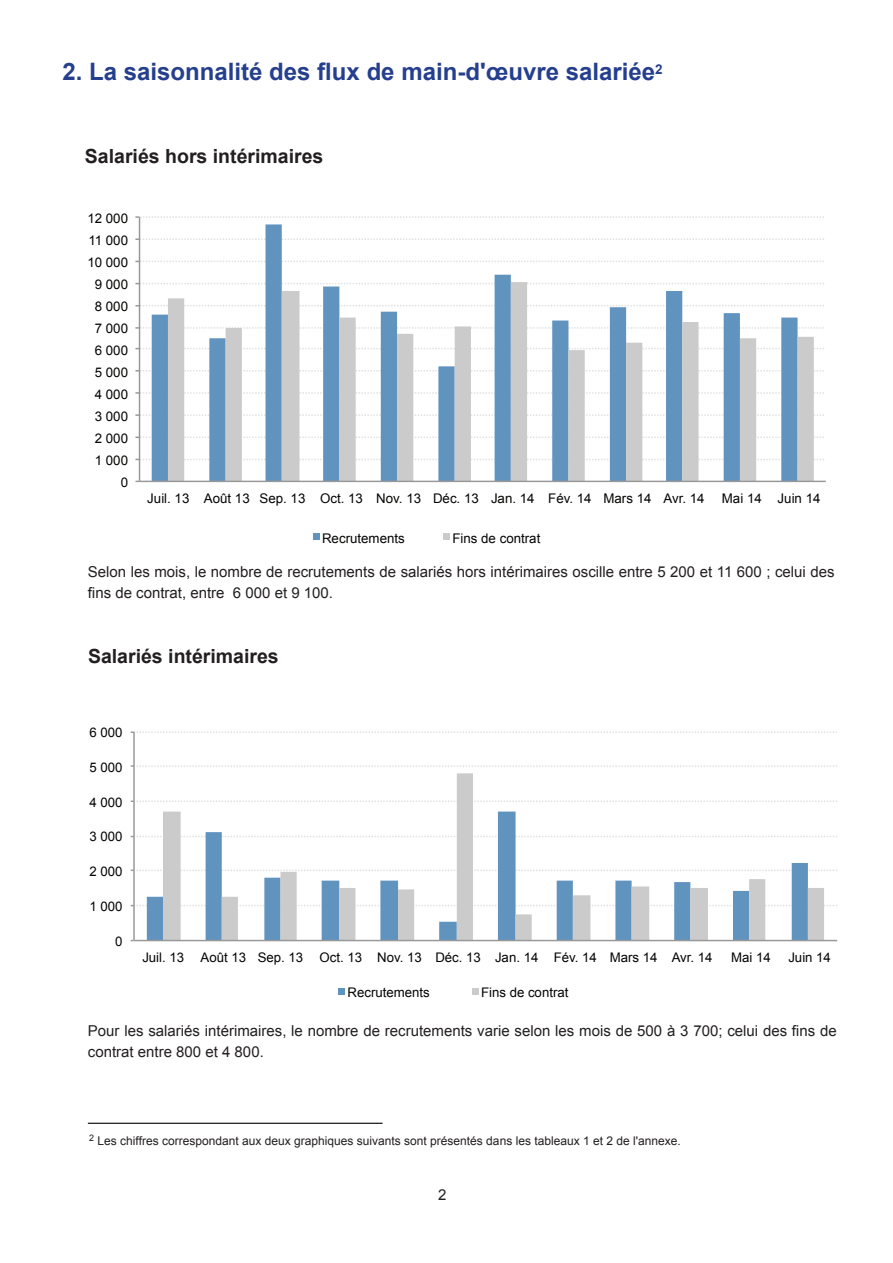
<style>
.page{position:relative;width:893px;height:1263px;background:#fff}
.page>*{position:absolute;margin:0;border:0;box-sizing:border-box;transform-origin:0 0}
.t1{font:700 24px "Arial";color:#253f8e}
.t2{font:700 19.5px "Arial";color:#231f20}
.t3{font:15px/21px "Arial";color:#231f20}
.t4{font:13.35px "Arial";color:#040503}
.t5{font:13.2px "Arial";color:#040503}
.t6{font:12px "Arial";color:#231f20}
</style>
<div class="page">
<svg style="left:152px;top:224px;width:359px;height:257px"></svg>
<svg style="left:168px;top:282px;width:646px;height:199px"></svg>
<hr style="left:139px;top:217px;width:1px;height:264px;background:#989898">
<svg style="left:135px;top:459px;width:689px;height:1px"></svg>
<svg style="left:135px;top:437px;width:689px;height:1px"></svg>
<svg style="left:135px;top:414px;width:689px;height:2px"></svg>
<svg style="left:135px;top:392px;width:689px;height:2px"></svg>
<svg style="left:135px;top:370px;width:689px;height:1px"></svg>
<svg style="left:135px;top:348px;width:689px;height:1px"></svg>
<svg style="left:135px;top:327px;width:689px;height:2px"></svg>
<svg style="left:135px;top:305px;width:689px;height:1px"></svg>
<svg style="left:135px;top:283px;width:689px;height:1px"></svg>
<svg style="left:135px;top:261px;width:689px;height:1px"></svg>
<svg style="left:135px;top:238px;width:689px;height:2px"></svg>
<svg style="left:135px;top:216px;width:689px;height:2px"></svg>
<hr style="left:140px;top:481px;width:686px;height:1px;background:#989898">
<svg style="left:313px;top:534px;width:6px;height:6px"></svg>
<div style="left:443px;top:534px;width:7px;height:6px;background:#cacbca"></div>
<svg style="left:147px;top:896px;width:16px;height:44px"></svg>
<svg style="left:163px;top:773px;width:661px;height:167px"></svg>
<hr style="left:133px;top:732px;width:2px;height:208px;background:#989898">
<svg style="left:131px;top:905px;width:706px;height:1px"></svg>
<svg style="left:131px;top:869px;width:706px;height:2px"></svg>
<svg style="left:131px;top:836px;width:706px;height:1px"></svg>
<svg style="left:131px;top:800px;width:706px;height:2px"></svg>
<svg style="left:131px;top:765px;width:706px;height:2px"></svg>
<svg style="left:131px;top:731px;width:706px;height:2px"></svg>
<hr style="left:134px;top:940px;width:703px;height:1px;background:#989898">
<div style="left:338px;top:988px;width:7px;height:6px;background:#6193bf"></div>
<svg style="left:472px;top:988px;width:6px;height:6px"></svg>
<hr style="left:88px;top:1123px;width:295px;height:1px;background:#231f20">
<h1 class="t1" style="left:63px;top:56px;width:602px">2. La saisonnalité des flux de main-d'œuvre salariée<sup>2</sup></h1>
<h2 class="t2" style="left:85px;top:143px;width:240px">Salariés hors intérimaires</h2>
<p class="t4" style="left:87px;top:209px;width:42px">12 000</p>
<p class="t4" style="left:88px;top:231px;width:41px">11 000</p>
<p class="t4" style="left:87px;top:253px;width:42px">10 000</p>
<p class="t4" style="left:95px;top:275px;width:35px">9 000</p>
<p class="t4" style="left:95px;top:297px;width:35px">8 000</p>
<p class="t4" style="left:95px;top:319px;width:35px">7 000</p>
<p class="t4" style="left:95px;top:341px;width:35px">6 000</p>
<p class="t4" style="left:95px;top:363px;width:35px">5 000</p>
<p class="t4" style="left:95px;top:385px;width:35px">4 000</p>
<p class="t4" style="left:95px;top:407px;width:35px">3 000</p>
<p class="t4" style="left:95px;top:429px;width:35px">2 000</p>
<p class="t4" style="left:95px;top:451px;width:35px">1 000</p>
<p class="t4" style="left:121px;top:473px;width:9px">0</p>
<p class="t4" style="left:147px;top:489px;width:559px">Juil. 13 Août 13 Sep. 13 Oct. 13 Nov. 13 Déc. 13 Jan. 14 Fév. 14 Mars 14 Avr. 14</p>
<p class="t4" style="left:722px;top:489px;width:100px">Mai 14 Juin 14</p>
<p class="t4" style="left:322px;top:529px;width:84px">Recrutements</p>
<p class="t4" style="left:452px;top:529px;width:89px">Fins de contrat</p>
<p class="t3" style="left:88px;top:561px;width:748px">Selon les mois, le nombre de recrutements de salariés hors intérimaires oscille entre 5 200 et 11 600 ; celui des fins de contrat, entre 6 000 et 9 100.</p>
<h2 class="t2" style="left:88px;top:643px;width:192px">Salariés intérimaires</h2>
<p class="t5" style="left:90px;top:724px;width:35px">6 000</p>
<p class="t5" style="left:90px;top:758px;width:35px">5 000</p>
<p class="t5" style="left:90px;top:793px;width:35px">4 000</p>
<p class="t5" style="left:90px;top:828px;width:35px">3 000</p>
<p class="t5" style="left:90px;top:863px;width:35px">2 000</p>
<p class="t5" style="left:90px;top:898px;width:35px">1 000</p>
<p class="t5" style="left:115px;top:932px;width:9px">0</p>
<p class="t5" style="left:142px;top:948px;width:572px">Juil. 13 Août 13 Sep. 13 Oct. 13 Nov. 13 Déc. 13 Jan. 14 Fév. 14 Mars 14 Avr. 14</p>
<p class="t5" style="left:731px;top:948px;width:41px">Mai 14</p>
<p class="t5" style="left:788px;top:948px;width:44px">Juin 14</p>
<p class="t5" style="left:348px;top:984px;width:84px">Recrutements</p>
<p class="t5" style="left:481px;top:984px;width:89px">Fins de contrat</p>
<p class="t3" style="left:88px;top:1020px;width:750px">Pour les salariés intérimaires, le nombre de recrutements varie selon les mois de 500 à 3 700; celui des fins de contrat entre 800 et 4 800.</p>
<p class="t6" style="left:89px;top:1133px;width:593px"><sup>2</sup> Les chiffres correspondant aux deux graphiques suivants sont présentés dans les tableaux 1 et 2 de l'annexe.</p>
<p class="t3" style="left:438px;top:1184px;width:10px">2</p>
</div>
